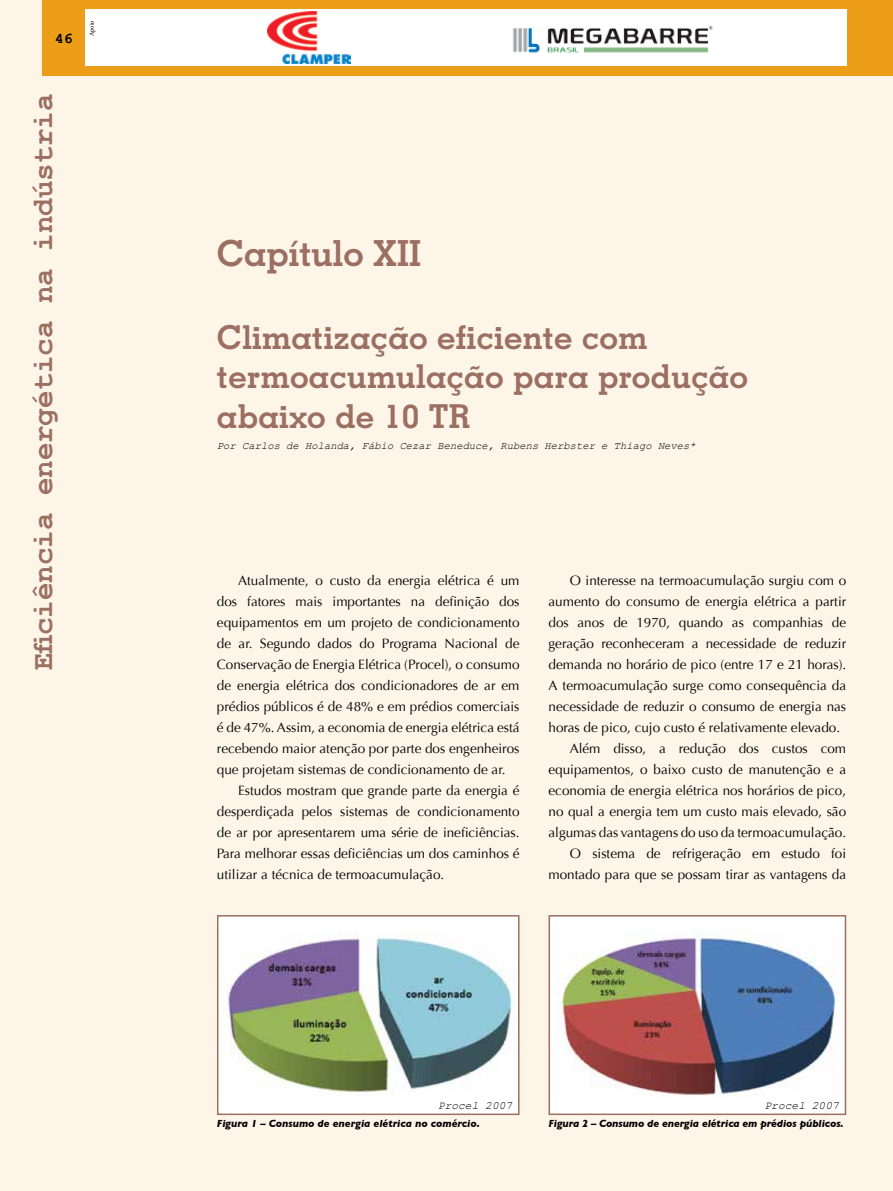
<style>
.page{position:relative;width:893px;height:1191px;background:#fdf5e8}
.page>*{position:absolute;margin:0;border:0;box-sizing:border-box;transform-origin:0 0}
.t1{font:700 36px "Geometric Slab 703 BT";color:#9b7062}
.t2{font:700 33px/39.6px "Geometric Slab 703 BT";letter-spacing:.01em;color:#9b7062}
.t3{font:700 30px "Courier New";color:#9b7062}
.t4{font:700 15px "Courier New";color:#000}
.t5{font:13.5px/21px "Optima";color:#000;text-align:justify}
.t6{font:italic 11.25px "Courier New";color:#000}
.t7{font:italic 700 10.5px "Gill Sans";letter-spacing:-.01em;color:#000}
.t8{font:italic 10.5px "Courier New";color:#000}
.t9{font:6.3px "Minion Pro";letter-spacing:-.005em;color:#000}
</style>
<div class="page">
<div style="left:43px;top:0;width:850px;height:76px;background:#ed9e19"></div>
<div style="left:85px;top:9px;width:761px;height:57px;background:#fff"></div>
<img style="left:513px;top:25px;width:200px;height:28px">
<img style="left:268px;top:11px;width:82px;height:52px">
<div style="left:217px;top:915px;width:302px;height:200px;background:#fff;border:2px solid #9b7062"></div>
<div style="left:549px;top:915px;width:297px;height:200px;background:#fff;border:2px solid #9b7062"></div>
<img style="left:225px;top:933px;width:290px;height:164px">
<img style="left:557px;top:932px;width:281px;height:165px">
<p class="t4" style="left:55px;top:29px;width:19px">46</p>
<p class="t9" style="left:88px;top:36px;width:17px;rotate:-90deg">Apoio</p>
<h3 class="t3" style="left:24px;top:670px;width:578px;rotate:-90deg">Eficiência energética na indústria</h3>
<h1 class="t1" style="left:217px;top:231px;width:206px">Capítulo XII</h1>
<h2 class="t2" style="left:217px;top:317px;width:533px">Climatização eficiente com termoacumulação para produção abaixo de 10 TR</h2>
<p class="t8" style="left:217px;top:438px;width:480px">Por Carlos de Holanda, Fábio Cezar Beneduce, Rubens Herbster e Thiago Neves*</p>
<p class="t5" style="left:217px;top:569px;width:304px;text-indent:21px">Atualmente, o custo da energia elétrica é um dos fatores mais importantes na definição dos equipamentos em um projeto de condicionamento de ar. Segundo dados do Programa Nacional de Conservação de Energia Elétrica (Procel), o consumo de energia elétrica dos condicionadores de ar em prédios públicos é de 48% e em prédios comerciais é de 47%. Assim, a economia de energia elétrica está recebendo maior atenção por parte dos engenheiros que projetam sistemas de condicionamento de ar.</p>
<p class="t5" style="left:217px;top:779px;width:304px;text-indent:21px">Estudos mostram que grande parte da energia é desperdiçada pelos sistemas de condicionamento de ar por apresentarem uma série de ineficiências.<br>Para melhorar essas deficiências um dos caminhos é utilizar a técnica de termoacumulação.</p>
<p class="t5" style="left:570px;top:569px;width:278px">O interesse na termoacumulação surgiu com o</p>
<p class="t5" style="left:548px;top:590px;width:299px">aumento do consumo de energia elétrica a partir</p>
<p class="t5" style="left:548px;top:611px;width:299px">dos anos de 1970, quando as companhias de</p>
<p class="t5" style="left:548px;top:633px;width:299px">geração reconheceram a necessidade de reduzir</p>
<p class="t5" style="left:548px;top:654px;width:299px">demanda no horário de pico (entre 17 e 21 horas).</p>
<p class="t5" style="left:548px;top:675px;width:299px">A termoacumulação surge como consequência da</p>
<p class="t5" style="left:548px;top:696px;width:299px">necessidade de reduzir o consumo de energia nas</p>
<p class="t5" style="left:548px;top:717px;width:293px">horas de pico, cujo custo é relativamente elevado.</p>
<p class="t5" style="left:570px;top:738px;width:278px">Além disso, a redução dos custos com</p>
<p class="t5" style="left:548px;top:759px;width:299px">equipamentos, o baixo custo de manutenção e a</p>
<p class="t5" style="left:548px;top:780px;width:299px">economia de energia elétrica nos horários de pico,</p>
<p class="t5" style="left:548px;top:801px;width:299px">no qual a energia tem um custo mais elevado, são</p>
<p class="t5" style="left:548px;top:822px;width:299px">algumas das vantagens do uso da termoacumulação.</p>
<p class="t5" style="left:570px;top:843px;width:278px">O sistema de refrigeração em estudo foi</p>
<p class="t5" style="left:548px;top:864px;width:299px">montado para que se possam tirar as vantagens da</p>
<p class="t6" style="left:438px;top:1097px;width:76px">Procel 2007</p>
<p class="t6" style="left:765px;top:1097px;width:76px">Procel 2007</p>
<p class="t7" style="left:217px;top:1117px;width:264px">Figura 1 – Consumo de energia elétrica no comércio.</p>
<p class="t7" style="left:548px;top:1117px;width:297px">Figura 2 – Consumo de energia elétrica em prédios públicos.</p>
</div>
